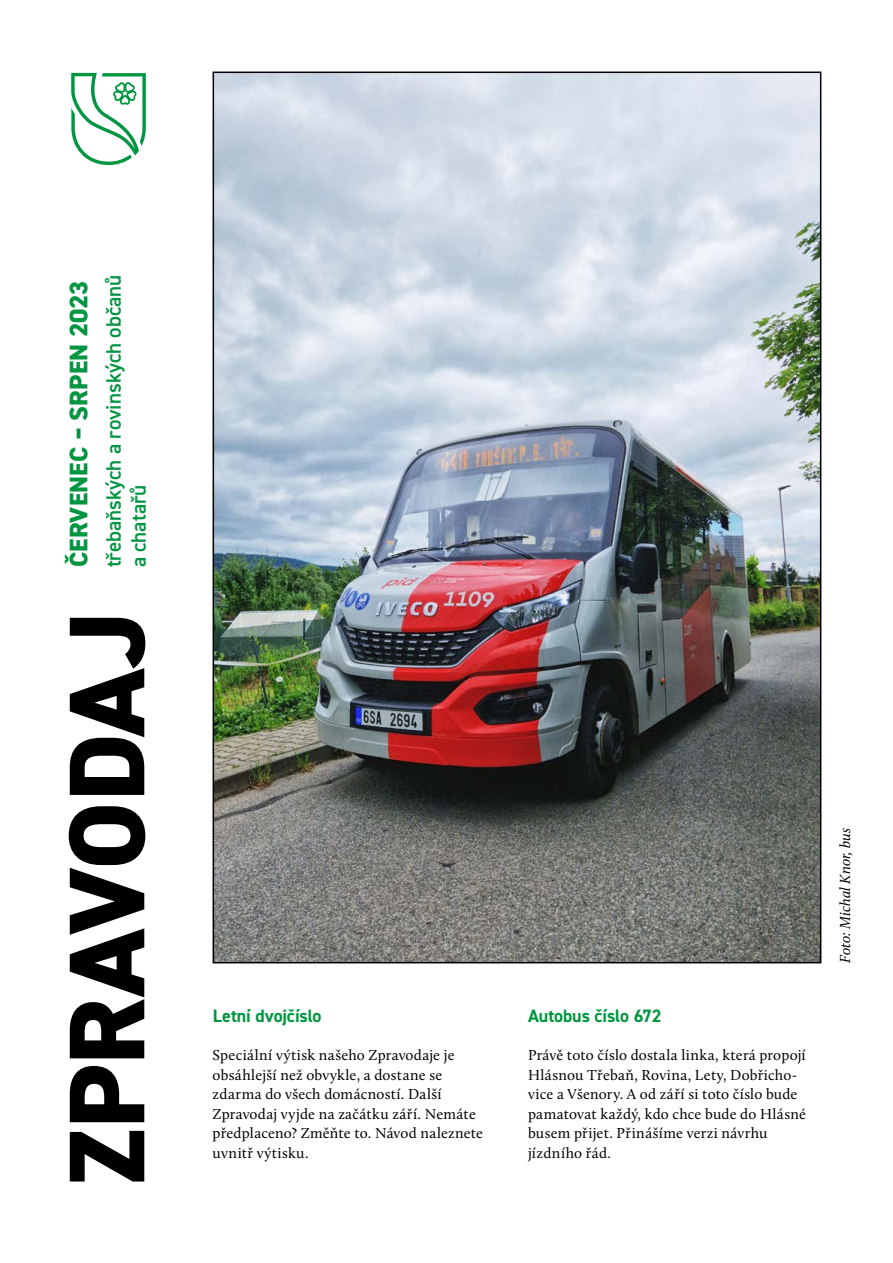
<style>
.page{position:relative;width:893px;height:1263px;background:#fff}
.page>*{position:absolute;margin:0;border:0;box-sizing:border-box;transform-origin:0 0}
.t1{font:800 108px "DIN2014";color:#000}
.t2{font:800 25.5px "DIN2014";letter-spacing:.01em;color:#009641}
.t3{font:600 21px/25.2px "DIN2014";color:#009641}
.t4{font:700 18px "DIN2014";letter-spacing:-.005em;color:#009641}
.chlebový_text{font:15px/19.5px "Calluna";letter-spacing:.015em;color:#000}
.chlebový_text-2{font:italic 15px "Calluna";color:#000}
</style>
<div class="page">
<svg style="left:71px;top:73px;width:75px;height:92px"></svg>
<img style="left:216px;top:75px;width:602px;height:885px">
<p class="t2" style="left:62px;top:567px;width:288px;rotate:-90deg">ČERVENEC – SRPEN 2023</p>
<p class="t3" style="left:100px;top:567px;width:294px;rotate:-90deg">třebaňských a rovinských občanů a chatařů</p>
<p class="t1" style="left:35px;top:1185px;width:576px;rotate:-90deg">ZPRAVODAJ</p>
<p class="t4" style="left:213px;top:1004px;width:110px">Letní dvojčíslo</p>
<p class="t4" style="left:528px;top:1004px;width:135px">Autobus číslo 672</p>
<p class="chlebový_text" style="left:213px;top:1045px;width:272px">Speciální výtisk našeho Zpravodaje je obsáhlejší než obvykle, a dostane se zdarma do všech domácností. Další Zpravodaj vyjde na začátku září. Nemáte předplaceno? Změňte to. Návod naleznete uvnitř výtisku.</p>
<p class="chlebový_text" style="left:528px;top:1045px;width:279px">Právě toto číslo dostala linka, která propojí Hlásnou Třebaň, Rovina, Lety, Dobřicho&shy;vice a Všenory. A od září si toto číslo bude pamatovat každý, kdo chce bude do Hlásné busem přijet. Přinášíme verzi návrhu jízdního řád.</p>
<p class="chlebový_text-2" style="left:836px;top:963px;width:137px;rotate:-90deg">Foto: Michal Knor, bus</p>
</div>
